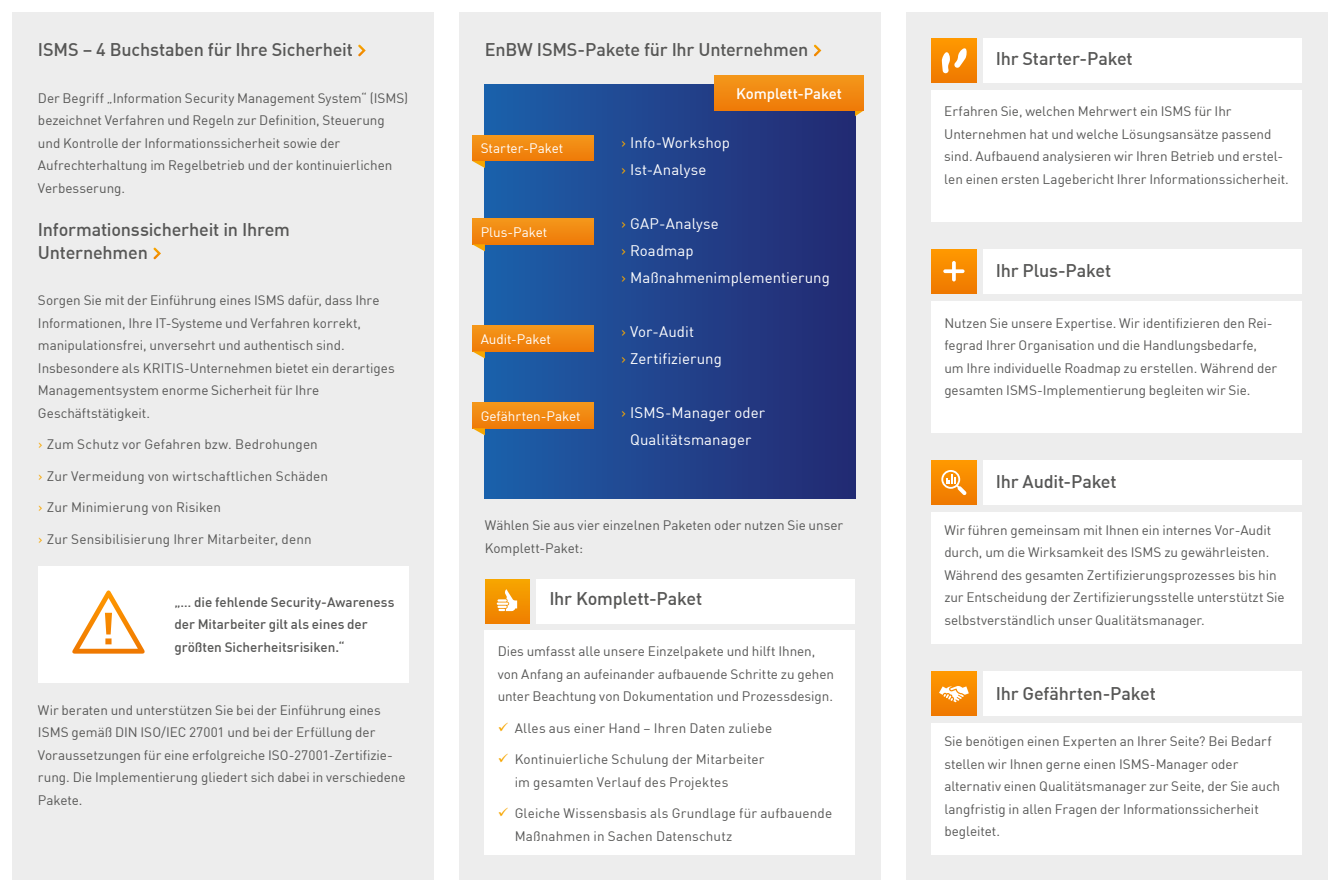
<style>
.page{position:relative;width:1340px;height:893px;background:#fff}
.page>*{position:absolute;margin:0;border:0;box-sizing:border-box;transform-origin:0 0}
.t1{font:500 18px/22.5px "DIN";letter-spacing:-.01em;color:#575756}
.t2{font:15px/27px "En BWDIN Pro";letter-spacing:.005em;color:#fff}
.t3{font:500 15px "En BWDIN Pro";letter-spacing:-.01em;color:#fff}
.t4{font:13.5px/22.5px "En BWDIN Pro";letter-spacing:-.005em;color:#575756}
.t5{font:500 13.5px/22.5px "En BWDIN Pro";letter-spacing:-.005em;color:#575756}
.t6{font:13.5px "En BWDIN Pro";letter-spacing:-.005em;color:#fff}
.s1{color:#f7a600}
</style>
<div class="page">
<div style="left:459px;top:13px;width:421px;height:867px;background:#ededed"></div>
<div style="left:13px;top:13px;width:421px;height:867px;background:#ededed"></div>
<div style="left:906px;top:13px;width:421px;height:867px;background:#ededed"></div>
<div style="left:485px;top:630px;width:370px;height:224px;background:#fff"></div>
<div style="left:931px;top:723px;width:370px;height:131px;background:#fff"></div>
<div style="left:38px;top:566px;width:370px;height:117px;background:#fff"></div>
<div style="left:931px;top:512px;width:370px;height:131px;background:#fff"></div>
<div style="left:931px;top:301px;width:370px;height:132px;background:#fff"></div>
<div style="left:931px;top:90px;width:370px;height:132px;background:#fff"></div>
<svg style="left:72px;top:590px;width:73px;height:64px"></svg>
<svg style="left:358px;top:45px;width:8px;height:11px"></svg>
<svg style="left:153px;top:248px;width:8px;height:11px"></svg>
<svg style="left:814px;top:45px;width:7px;height:11px"></svg>
<svg style="left:485px;top:579px;width:45px;height:45px"></svg>
<svg style="left:497px;top:589px;width:20px;height:22px"></svg>
<div style="left:536px;top:579px;width:319px;height:45px;background:#fff"></div>
<div style="left:931px;top:671px;width:45px;height:45px;background:linear-gradient(to bottom,#f90,#ee7800)"></div>
<svg style="left:939px;top:685px;width:29px;height:17px"></svg>
<div style="left:983px;top:671px;width:318px;height:45px;background:#fff"></div>
<div style="left:931px;top:460px;width:45px;height:45px;background:linear-gradient(to bottom,#f90,#ee7800)"></div>
<svg style="left:941px;top:470px;width:25px;height:25px"></svg>
<div style="left:983px;top:460px;width:318px;height:45px;background:#fff"></div>
<div style="left:931px;top:249px;width:45px;height:45px;background:linear-gradient(to bottom,#f90,#ee7801)"></div>
<svg style="left:943px;top:261px;width:21px;height:20px"></svg>
<div style="left:983px;top:249px;width:318px;height:45px;background:#fff"></div>
<div style="left:931px;top:38px;width:45px;height:45px;background:linear-gradient(to bottom,#f90,#ef7800)"></div>
<svg style="left:941px;top:47px;width:26px;height:26px"></svg>
<div style="left:983px;top:38px;width:318px;height:45px;background:#fff"></div>
<div style="left:485px;top:85px;width:370px;height:414px;background:linear-gradient(to right,#2060a8,#232872)"></div>
<svg style="left:855px;top:111px;width:8px;height:5px"></svg>
<div style="left:714px;top:76px;width:149px;height:35px;background:linear-gradient(to right,#f18811,#f18811)"></div>
<div style="left:472px;top:135px;width:121px;height:26px;background:linear-gradient(to right,#f18811,#f18811)"></div>
<svg style="left:472px;top:161px;width:13px;height:7px"></svg>
<div style="left:472px;top:219px;width:121px;height:25px;background:linear-gradient(to right,#f18911,#f18911)"></div>
<svg style="left:472px;top:244px;width:13px;height:7px"></svg>
<div style="left:472px;top:403px;width:121px;height:25px;background:linear-gradient(to right,#f18911,#f18911)"></div>
<svg style="left:472px;top:428px;width:13px;height:7px"></svg>
<div style="left:472px;top:326px;width:121px;height:25px;background:linear-gradient(to right,#f18911,#f18911)"></div>
<svg style="left:472px;top:351px;width:13px;height:7px"></svg>
<h1 class="t1" style="left:38px;top:39px;width:316px">ISMS – 4 Buchstaben für Ihre Sicherheit</h1>
<p class="t4" style="left:38px;top:85px;width:372px">Der Begriff „Information Security Management System“ (ISMS) bezeichnet Verfahren und Regeln zur Definition, Steuerung und Kontrolle der Informationssicherheit sowie der Aufrechterhaltung im Regelbetrieb und der kontinuierlichen Verbesserung.</p>
<h1 class="t1" style="left:38px;top:219px;width:253px">Informationssicherheit in Ihrem<br>Unternehmen</h1>
<p class="t4" style="left:38px;top:288px;width:358px">Sorgen Sie mit der Einführung eines ISMS dafür, dass Ihre Informationen, Ihre IT-Systeme und Verfahren korrekt, manipulationsfrei, unversehrt und authentisch sind.<br>Insbesondere als KRITIS-Unternehmen bietet ein derartiges Managementsystem enorme Sicherheit für Ihre Geschäftstätigkeit.</p>
<p class="t4" style="left:38px;top:432px;width:281px"><span class="s1">›</span> Zum Schutz vor Gefahren bzw. Bedrohungen</p>
<p class="t4" style="left:38px;top:463px;width:292px"><span class="s1">›</span> Zur Vermeidung von wirtschaftlichen Schäden</p>
<p class="t4" style="left:38px;top:495px;width:185px"><span class="s1">›</span> Zur Minimierung von Risiken</p>
<p class="t4" style="left:38px;top:526px;width:275px"><span class="s1">›</span> Zur Sensibilisierung Ihrer Mitarbeiter, denn</p>
<p class="t5" style="left:174px;top:589px;width:221px">„… die fehlende Security-Awareness der Mitarbeiter gilt als eines der größten Sicherheitsrisiken.“</p>
<p class="t4" style="left:38px;top:697px;width:369px">Wir beraten und unterstützen Sie bei der Einführung eines ISMS gemäß DIN ISO/IEC 27001 und bei der Erfüllung der Voraussetzungen für eine erfolgreiche ISO-27001-Zertifizie&shy;rung. Die Implementierung gliedert sich dabei in verschiedene Pakete.</p>
<h1 class="t1" style="left:485px;top:39px;width:325px">EnBW ISMS-Pakete für Ihr Unternehmen</h1>
<p class="t6" style="left:480px;top:138px;width:84px">Starter-Paket</p>
<p class="t6" style="left:480px;top:221px;width:68px">Plus-Paket</p>
<p class="t6" style="left:480px;top:328px;width:72px">Audit-Paket</p>
<p class="t6" style="left:480px;top:405px;width:101px">Gefährten-Paket</p>
<p class="t3" style="left:736px;top:81px;width:107px">Komplett-Paket</p>
<p class="t2" style="left:621px;top:127px;width:110px"><span class="s1">›</span> Info-Workshop <span class="s1">›</span> Ist-Analyse</p>
<p class="t2" style="left:621px;top:208px;width:210px"><span class="s1">›</span> GAP-Analyse<br><span class="s1">›</span> Roadmap<br><span class="s1">›</span> Maßnahmenimplementierung</p>
<p class="t2" style="left:621px;top:316px;width:102px"><span class="s1">›</span> Vor-Audit<br><span class="s1">›</span> Zertifizierung</p>
<p class="t2" style="left:621px;top:397px;width:146px;text-align:center"><span class="s1">›</span> ISMS-Manager oder<br>Qualitätsmanager</p>
<p class="t4" style="left:485px;top:513px;width:360px">Wählen Sie aus vier einzelnen Paketen oder nutzen Sie unser<br>Komplett-Paket:</p>
<h1 class="t1" style="left:549px;top:588px;width:154px">Ihr Komplett-Paket</h1>
<p class="t4" style="left:497px;top:639px;width:338px">Dies umfasst alle unsere Einzelpakete und hilft Ihnen, von Anfang an aufeinander aufbauende Schritte zu gehen unter Beachtung von Dokumentation und Prozessdesign.</p>
<p class="t4" style="left:514px;top:715px;width:259px">Alles aus einer Hand – Ihren Daten zuliebe</p>
<p class="t4" style="left:514px;top:747px;width:251px">Kontinuierliche Schulung der Mitarbeiter im gesamten Verlauf des Projektes</p>
<p class="t4" style="left:514px;top:801px;width:319px">Gleiche Wissensbasis als Grundlage für aufbauende<br>Maßnahmen in Sachen Datenschutz</p>
<h1 class="t1" style="left:995px;top:48px;width:138px">Ihr Starter-Paket</h1>
<p class="t4" style="left:944px;top:99px;width:346px">Erfahren Sie, welchen Mehrwert ein ISMS für Ihr Unternehmen hat und welche Lösungsansätze passend sind. Aufbauend analysieren wir Ihren Betrieb und erstel&shy;len einen ersten Lagebericht Ihrer Informationssicherheit.</p>
<h1 class="t1" style="left:995px;top:260px;width:117px">Ihr Plus-Paket</h1>
<p class="t4" style="left:944px;top:310px;width:334px">Nutzen Sie unsere Expertise. Wir identifizieren den Rei&shy;fegrad Ihrer Organisation und die Handlungsbedarfe, um Ihre individuelle Roadmap zu erstellen. Während der gesamten ISMS-Implementierung begleiten wir Sie.</p>
<h1 class="t1" style="left:995px;top:471px;width:122px">Ihr Audit-Paket</h1>
<p class="t4" style="left:944px;top:517px;width:342px">Wir führen gemeinsam mit Ihnen ein internes Vor-Audit durch, um die Wirksamkeit des ISMS zu gewährleisten.<br>Während des gesamten Zertifizierungsprozesses bis hin zur Entscheidung der Zertifizierungsstelle unterstützt Sie selbstverständlich unser Qualitätsmanager.</p>
<h1 class="t1" style="left:995px;top:683px;width:161px">Ihr Gefährten-Paket</h1>
<p class="t4" style="left:944px;top:729px;width:337px">Sie benötigen einen Experten an Ihrer Seite? Bei Bedarf stellen wir Ihnen gerne einen ISMS-Manager oder alternativ einen Qualitätsmanager zur Seite, der Sie auch langfristig in allen Fragen der Informationssicherheit begleitet.</p>
</div>
